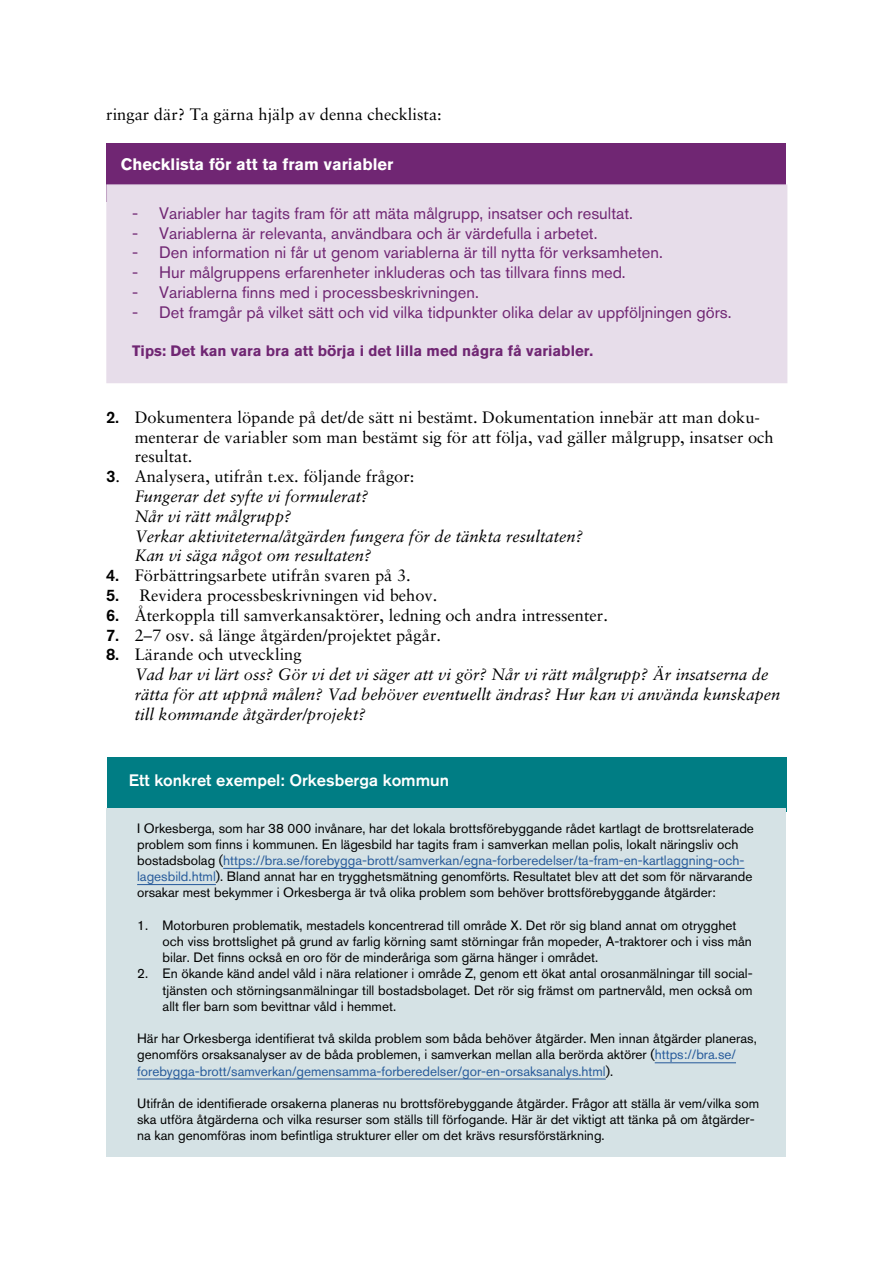
<style>
.page{position:relative;width:893px;height:1263px;background:#fff}
.page>*{position:absolute;margin:0;border:0;box-sizing:border-box;transform-origin:0 0}
.Brödtext{font:16.5px/19.8px "Sabon LT";color:#000}
.Brödtext-2{font:16.5px "Akzidenz Grotesk BQ";color:#702673}
.Brödtext-3{font:italic 16.5px/19.8px "Sabon LT";color:#000}
.t1{font:500 16.5px "Akzidenz Grotesk BQ";color:#fff}
.Brödtext-4{font:700 16.5px "Akzidenz Grotesk BQ";color:#fff}
.Brödtext-5{font:700 15px "Akzidenz Grotesk BQ";color:#702673}
.Brödtext-6{font:13.5px/16.2px "Akzidenz Grotesk BQ";color:#000}
.s1{font-family:"Akzidenz Grotesk BQ";font-weight:500}
.s2{color:#275b9b}
</style>
<div class="page">
<div style="left:107px;top:758px;width:680px;height:54px;background:#007d84"></div>
<div style="left:106px;top:143px;width:680px;height:58px;background:#702673"></div>
<div style="left:106px;top:184px;width:681px;height:199px;background:#e7ddea;border:2px solid #e7ddea"></div>
<div style="left:107px;top:808px;width:679px;height:349px;background:#d5e2e5"></div>
<hr style="left:223px;top:868px;width:521px;height:1px;background:#275b9b">
<hr style="left:137px;top:884px;width:79px;height:1px;background:#275b9b">
<hr style="left:655px;top:1062px;width:81px;height:1px;background:#275b9b">
<hr style="left:137px;top:1078px;width:469px;height:1px;background:#275b9b">
<p class="Brödtext" style="left:106px;top:104px;width:337px">ringar där? Ta gärna hjälp av denna checklista:</p>
<p class="Brödtext-4" style="left:121px;top:155px;width:274px">Checklista för att ta fram variabler</p>
<p class="Brödtext-2" style="left:132px;top:203px;width:502px">- Variabler har tagits fram för att mäta målgrupp, insatser och resultat.</p>
<p class="Brödtext-2" style="left:132px;top:223px;width:467px">- Variablerna är relevanta, användbara och är värdefulla i arbetet.</p>
<p class="Brödtext-2" style="left:132px;top:243px;width:532px">- Den information ni får ut genom variablerna är till nytta för verksamheten.</p>
<p class="Brödtext-2" style="left:132px;top:263px;width:495px">- Hur målgruppens erfarenheter inkluderas och tas tillvara finns med.</p>
<p class="Brödtext-2" style="left:132px;top:282px;width:348px">- Variablerna finns med i processbeskrivningen.</p>
<p class="Brödtext-2" style="left:132px;top:302px;width:601px">- Det framgår på vilket sätt och vid vilka tidpunkter olika delar av uppföljningen görs.</p>
<p class="Brödtext-5" style="left:132px;top:342px;width:462px">Tips: Det kan vara bra att börja i det lilla med några få variabler.</p>
<p class="Brödtext" style="left:135px;top:407px;width:640px;text-indent:-29px"><span class="s1">2.</span> Dokumentera löpande på det/de sätt ni bestämt. Dokumentation innebär att man doku&shy;menterar de variabler som man bestämt sig för att följa, vad gäller målgrupp, insatser och resultat.</p>
<p class="Brödtext" style="left:106px;top:466px;width:310px"><span class="s1">3</span>. Analysera, utifrån t.ex. följande frågor:</p>
<p class="Brödtext-3" style="left:135px;top:486px;width:235px">Fungerar det syfte vi formulerat?</p>
<p class="Brödtext-3" style="left:135px;top:506px;width:158px">Når vi rätt målgrupp?</p>
<p class="Brödtext-3" style="left:135px;top:526px;width:450px">Verkar aktiviteterna/åtgärden fungera för de tänkta resultaten?</p>
<p class="Brödtext-3" style="left:135px;top:546px;width:238px">Kan vi säga något om resultaten?</p>
<p class="Brödtext" style="left:106px;top:565px;width:306px"><span class="s1">4.</span> Förbättringsarbete utifrån svaren på 3.</p>
<p class="Brödtext" style="left:106px;top:585px;width:333px"><span class="s1">5.</span> Revidera processbeskrivningen vid behov.</p>
<p class="Brödtext" style="left:106px;top:605px;width:503px"><span class="s1">6.</span> Återkoppla till samverkansaktörer, ledning och andra intressenter.</p>
<p class="Brödtext" style="left:106px;top:625px;width:336px"><span class="s1">7.</span> 2–7 osv. så länge åtgärden/projektet pågår.</p>
<p class="Brödtext" style="left:106px;top:645px;width:197px"><span class="s1">8.</span> Lärande och utveckling</p>
<p class="Brödtext-3" style="left:135px;top:665px;width:647px">Vad har vi lärt oss? Gör vi det vi säger att vi gör? Når vi rätt målgrupp? Är insatserna de rätta för att uppnå målen? Vad behöver eventuellt ändras? Hur kan vi använda kunskapen till kommande åtgärder/projekt?</p>
<h2 class="t1" style="left:129px;top:770px;width:322px">Ett konkret exempel: Orkesberga kommun</h2>
<p class="Brödtext-6" style="left:137px;top:820px;width:618px">I Orkesberga, som har 38 000 invånare, har det lokala brottsförebyggande rådet kartlagt de brottsrelaterade problem som finns i kommunen. En lägesbild har tagits fram i samverkan mellan polis, lokalt näringsliv och bostadsbolag (<span class="s2">https://bra.se/forebygga-brott/samverkan/egna-forberedelser/ta-fram-en-kartlaggning-och&shy;lagesbild.html</span>). Bland annat har en trygghetsmätning genomförts. Resultatet blev att det som för närvarande orsakar mest bekymmer i Orkesberga är två olika problem som behöver brottsförebyggande åtgärder:</p>
<p class="Brödtext-6" style="left:163px;top:917px;width:591px;text-indent:-26px">1. Motorburen problematik, mestadels koncentrerad till område X. Det rör sig bland annat om otrygghet och viss brottslighet på grund av farlig körning samt störningar från mopeder, A-traktorer och i viss mån bilar. Det finns också en oro för de minderåriga som gärna hänger i området.</p>
<p class="Brödtext-6" style="left:163px;top:965px;width:592px;text-align:justify;text-indent:-26px">2. En ökande känd andel våld i nära relationer i område Z, genom ett ökat antal orosanmälningar till social&shy;tjänsten och störningsanmälningar till bostadsbolaget. Det rör sig främst om partnervåld, men också om allt fler barn som bevittnar våld i hemmet.</p>
<p class="Brödtext-6" style="left:137px;top:1030px;width:621px">Här har Orkesberga identifierat två skilda problem som båda behöver åtgärder. Men innan åtgärder planeras, genomförs orsaksanalyser av de båda problemen, i samverkan mellan alla berörda aktörer (<span class="s2">https://bra.se/ forebygga-brott/samverkan/gemensamma-forberedelser/gor-en-orsaksanalys.html</span>).</p>
<p class="Brödtext-6" style="left:137px;top:1095px;width:623px">Utifrån de identifierade orsakerna planeras nu brottsförebyggande åtgärder. Frågor att ställa är vem/vilka som ska utföra åtgärderna och vilka resurser som ställs till förfogande. Här är det viktigt att tänka på om åtgärder&shy;na kan genomföras inom befintliga strukturer eller om det krävs resursförstärkning.</p>
</div>
